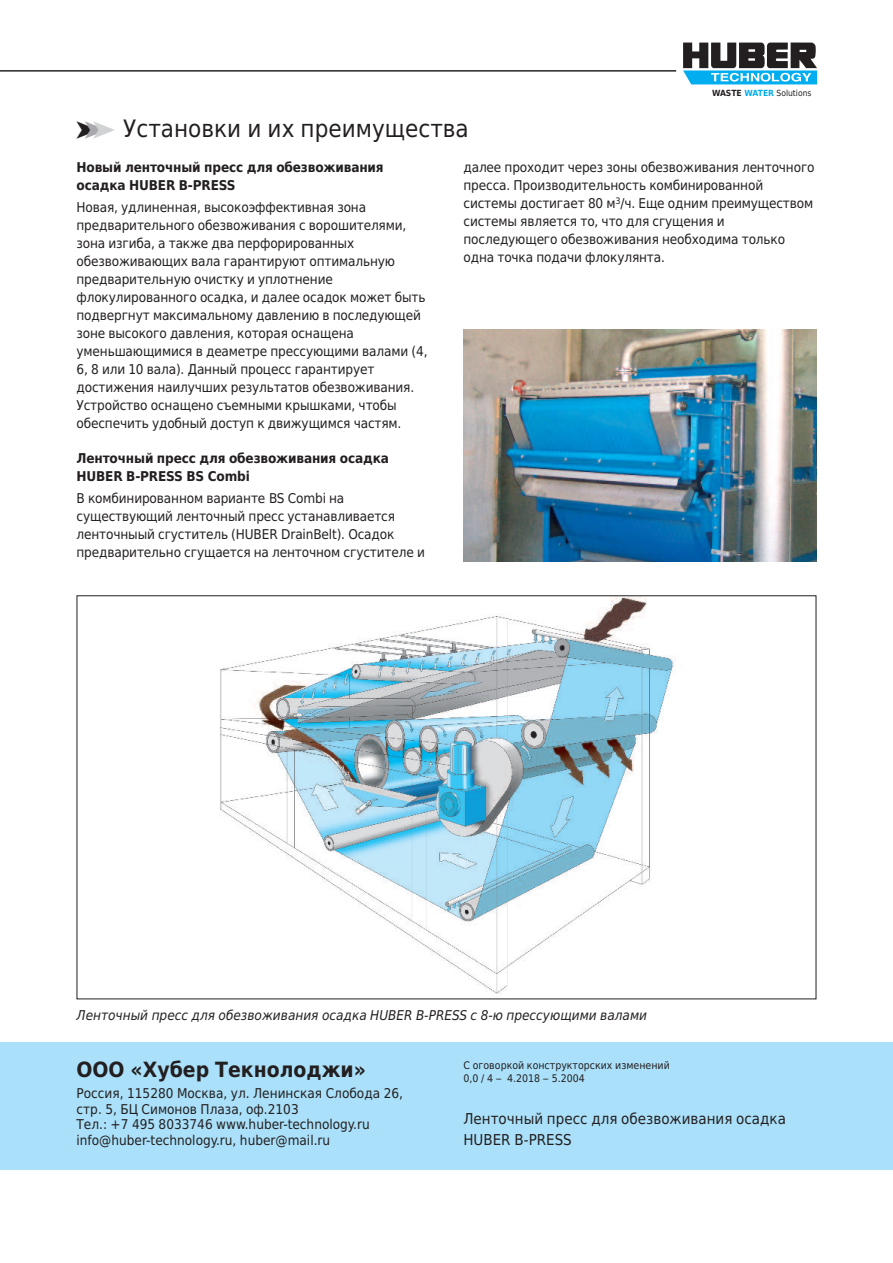
<style>
.page{position:relative;width:893px;height:1263px;background:#fff}
.page>*{position:absolute;margin:0;border:0;box-sizing:border-box;transform-origin:0 0}
.t1{font:24px "Huber Tec";color:#231f20}
.t2{font:700 21px "Huber Tec";color:#231f20}
.t3{font:15px/21px "Huber Tec";color:#231f20}
.t4{font:13.5px/18px "Huber Tec";letter-spacing:-.01em;color:#231f20}
.t5{font:700 13.5px/18px "Huber Tec";letter-spacing:-.015em;color:#231f20}
.t6{font:italic 13.5px "Huber Tec";color:#231f20}
.t7{font:10.5px/13.5px "Huber Tec";color:#231f20}
.t8{font:8.55px "Huber Tec";color:#231f20}
.s1{font-weight:700}
.s2{font-weight:700;color:#00aeef}
.s3{color:#a8a9ad}
.s4{color:#d1d2d4}
</style>
<div class="page">
<svg style="left:683px;top:43px;width:134px;height:41px"></svg>
<hr style="left:0;top:71px;width:676px;height:1px;background:#231f20">
<div style="left:0;top:1042px;width:893px;height:127px;background:#aae0f9"></div>
<img style="left:219px;top:597px;width:456px;height:397px">
<img style="left:463px;top:330px;width:353px;height:231px">
<p class="t8" style="left:712px;top:86px;width:101px"><span class="s1">WASTE</span> <span class="s2">WATER</span> Solutions</p>
<h1 class="t1" style="left:77px;top:115px;width:394px">➤<span class="s3">➤</span><span class="s4">➤</span> Установки и их преимущества</h1>
<p class="t5" style="left:77px;top:158px;width:309px">Новый ленточный пресс для обезвоживания осадка HUBER B-PRESS</p>
<p class="t4" style="left:77px;top:198px;width:353px">Новая, удлиненная, высокоэффективная зона предварительного обезвоживания с ворошителями, зона изгиба, а также два перфорированных обезвоживающих вала гарантируют оптимальную предварительную очистку и уплотнение флокулированного осадка, и далее осадок может быть подвергнут максимальному давлению в последующей зоне высокого давления, которая оснащена уменьшающимися в деаметре прессующими валами (4, 6, 8 или 10 вала). Данный процесс гарантирует достижения наилучших результатов обезвоживания.<br>Устройство оснащено съемными крышками, чтобы обеспечить удобный доступ к движущимся частям.</p>
<p class="t5" style="left:77px;top:449px;width:314px">Ленточный пресс для обезвоживания осадка<br>HUBER B-PRESS BS Combi</p>
<p class="t4" style="left:77px;top:490px;width:350px">В комбинированном варианте BS Combi на существующий ленточный пресс устанавливается ленточныый сгуститель (HUBER DrainBelt). Осадок предварительно сгущается на ленточном сгустителе и</p>
<p class="t4" style="left:463px;top:158px;width:353px">далее проходит через зоны обезвоживания ленточного пресса. Производительность комбинированной системы достигает 80 м<sup>3</sup>/ч. Еще одним преимуществом системы является то, что для сгущения и последующего обезвоживания необходима только одна точка подачи флокулянта.</p>
<p class="t6" style="left:77px;top:1008px;width:572px">Ленточный пресс для обезвоживания осадка HUBER B-PRESS с 8-ю прессующими валами</p>
<h2 class="t2" style="left:77px;top:1057px;width:291px">ООО «Хубер Текнолоджи»</h2>
<p class="t4" style="left:77px;top:1085px;width:328px;line-height:15.8px">Россия, 115280 Москва, ул. Ленинская Слобода 26, стр. 5, БЦ Симонов Плаза, оф.2103<br>Тел.: +7 495 8033746 www.huber-technology.ru info@huber-technology.ru, huber@mail.ru</p>
<p class="t7" style="left:463px;top:1058px;width:208px">С оговоркой конструкторских изменений<br>0,0 / 4 – 4.2018 – 5.2004</p>
<p class="t3" style="left:463px;top:1109px;width:324px">Ленточный пресс для обезвоживания осадка<br>HUBER B-PRESS</p>
</div>
